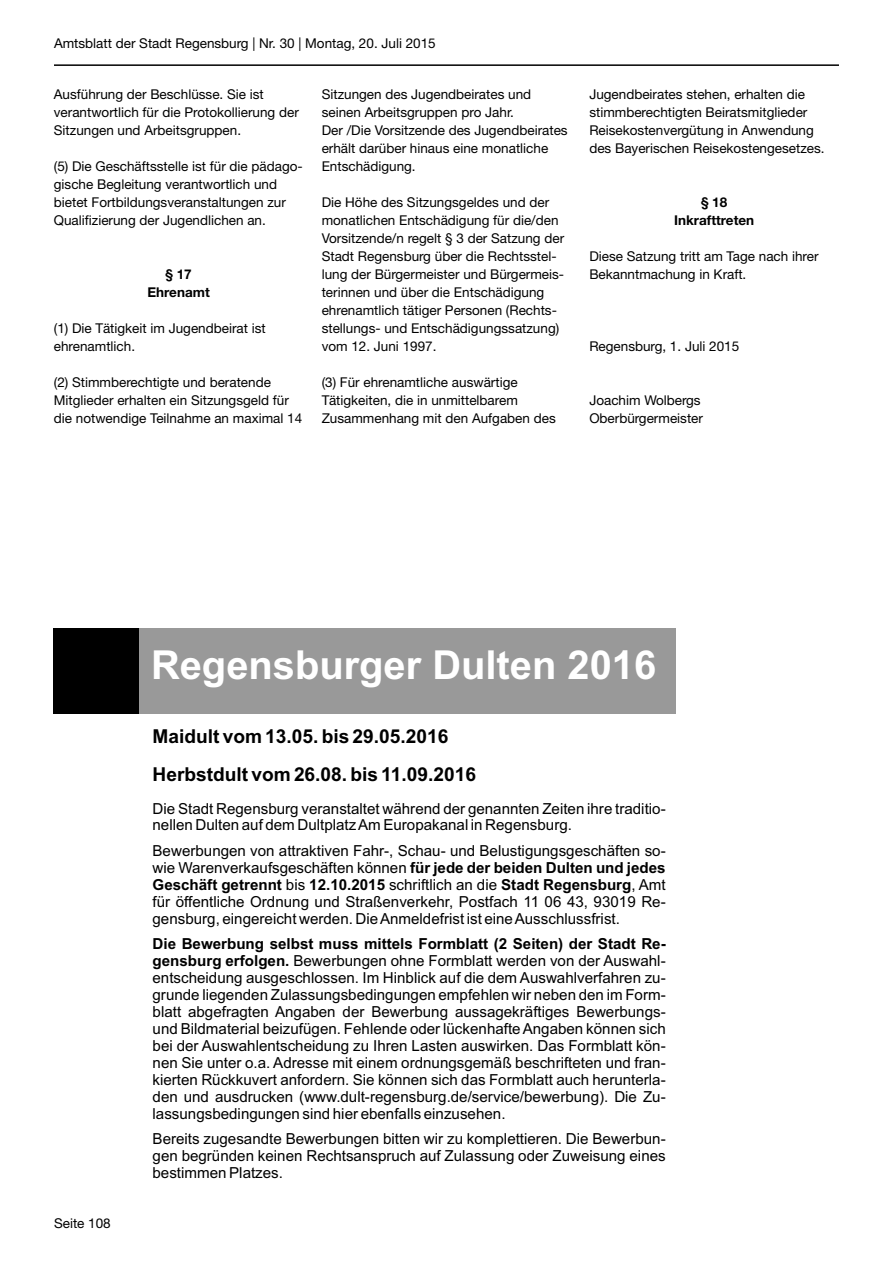
<style>
.page{position:relative;width:893px;height:1263px;background:#fff}
.page>*{position:absolute;margin:0;border:0;box-sizing:border-box;transform-origin:0 0}
.t1{font:700 39.9px "Arial";color:#fff}
.t2{font:700 19.2px/38.5px "Arial";color:#000}
.t3{font:15.15px/17px "Arial";color:#000;text-align:justify}
.t4{font:700 15.15px "Arial";color:#000}
.t5{font:13.5px/18px "Helvetica Neue LT Std";color:#000}
.t6{font:700 13.5px/18px "Helvetica Neue LT Std";color:#000;text-align:center}
.s1{font-weight:700}
</style>
<div class="page">
<hr style="left:54px;top:64px;width:785px;height:2px;background:#000">
<svg style="left:54px;top:628px;width:622px;height:86px;background:#848484"></svg>
<p class="t5" style="left:54px;top:34px;width:383px">Amtsblatt der Stadt Regensburg | Nr. 30 | Montag, 20. Juli 2015</p>
<p class="t5" style="left:54px;top:85px;width:246px">Ausführung der Beschlüsse. Sie ist verantwortlich für die Protokollierung der<br>Sitzungen und Arbeitsgruppen.</p>
<p class="t5" style="left:54px;top:157px;width:251px">(5) Die Geschäftsstelle ist für die pädago&shy;gische Begleitung verantwortlich und bietet Fortbildungsveranstaltungen zur Qualifizierung der Jugendlichen an.</p>
<p class="t6" style="left:148px;top:265px;width:64px">§ 17<br>Ehrenamt</p>
<p class="t5" style="left:54px;top:319px;width:213px">(1) Die Tätigkeit im Jugendbeirat ist ehrenamtlich.</p>
<p class="t5" style="left:54px;top:373px;width:250px">(2) Stimmberechtigte und beratende<br>Mitglieder erhalten ein Sitzungsgeld für die notwendige Teilnahme an maximal 14</p>
<p class="t5" style="left:322px;top:85px;width:248px">Sitzungen des Jugendbeirates und seinen Arbeitsgruppen pro Jahr.<br>Der /Die Vorsitzende des Jugendbeirates erhält darüber hinaus eine monatliche<br>Entschädigung.</p>
<p class="t5" style="left:322px;top:193px;width:244px">Die Höhe des Sitzungsgeldes und der monatlichen Entschädigung für die/den Vorsitzende/n regelt § 3 der Satzung der Stadt Regensburg über die Rechtsstel&shy;lung der Bürgermeister und Bürgermeis&shy;terinnen und über die Entschädigung ehrenamtlich tätiger Personen (Rechts&shy;stellungs- und Entschädigungssatzung) vom 12. Juni 1997.</p>
<p class="t5" style="left:322px;top:373px;width:236px">(3) Für ehrenamtliche auswärtige<br>Tätigkeiten, die in unmittelbarem<br>Zusammenhang mit den Aufgaben des</p>
<p class="t5" style="left:589px;top:85px;width:237px">Jugendbeirates stehen, erhalten die stimmberechtigten Beiratsmitglieder Reisekostenvergütung in Anwendung des Bayerischen Reisekostengesetzes.</p>
<p class="t6" style="left:674px;top:193px;width:82px">§ 18<br>Inkrafttreten</p>
<p class="t5" style="left:589px;top:247px;width:231px">Diese Satzung tritt am Tage nach ihrer<br>Bekanntmachung in Kraft.</p>
<p class="t5" style="left:589px;top:337px;width:151px">Regensburg, 1. Juli 2015</p>
<p class="t5" style="left:589px;top:391px;width:115px">Joachim Wolbergs<br>Oberbürgermeister</p>
<h1 class="t1" style="left:151px;top:639px;width:507px">Regensburger Dulten 2016</h1>
<p class="t5" style="left:54px;top:1213px;width:58px">Seite 108</p>
<p class="t2" style="left:153px;top:719px;width:325px">Maidult vom 13.05. bis 29.05.2016<br>Herbstdult vom 26.08. bis 11.09.2016</p>
<p class="t3" style="left:153px;top:801px;width:515px">Die Stadt Regensburg veranstaltet während der genannten Zeiten ihre traditio&shy;nellen Dulten auf dem DultplatzAm Europakanal in Regensburg.</p>
<p class="t3" style="left:153px;top:844px;width:515px">Bewerbungen von attraktiven Fahr-, Schau- und Belustigungsgeschäften so&shy;wie Warenverkaufsgeschäften können <span class="s1">für jede der beiden Dulten und jedes Geschäft getrennt</span> bis <span class="s1">12.10.2015</span> schriftlich an die <span class="s1">Stadt Regensburg</span>, Amt für öffentliche Ordnung und Straßenverkehr, Postfach 11 06 43, 93019 Re&shy;gensburg, eingereicht werden. DieAnmeldefrist ist eineAusschlussfrist.</p>
<p class="t3" style="left:153px;top:954px;width:515px"><span class="s1">gensburg erfolgen.</span> Bewerbungen ohne Formblatt werden von der Auswahl&shy;entscheidung ausgeschlossen. Im Hinblick auf die dem Auswahlverfahren zu&shy;grunde liegenden Zulassungsbedingungen empfehlen wir neben den im Form&shy;blatt abgefragten Angaben der Bewerbung aussagekräftiges Bewerbungs&shy;und Bildmaterial beizufügen. Fehlende oder lückenhafteAngaben können sich bei der Auswahlentscheidung zu Ihren Lasten auswirken. Das Formblatt kön&shy;nen Sie unter o.a. Adresse mit einem ordnungsgemäß beschrifteten und fran&shy;kierten Rückkuvert anfordern. Sie können sich das Formblatt auch herunterla&shy;den und ausdrucken (www.dult-regensburg.de/service/bewerbung). Die Zu&shy;lassungsbedingungen sind hier ebenfalls einzusehen.</p>
<p class="t3" style="left:153px;top:1132px;width:515px">Bereits zugesandte Bewerbungen bitten wir zu komplettieren. Die Bewerbun&shy;gen begründen keinen Rechtsanspruch auf Zulassung oder Zuweisung eines bestimmen Platzes.</p>
<p class="t4" style="left:153px;top:934px;width:514px">Die Bewerbung selbst muss mittels Formblatt (2 Seiten) der Stadt Re-</p>
</div>
